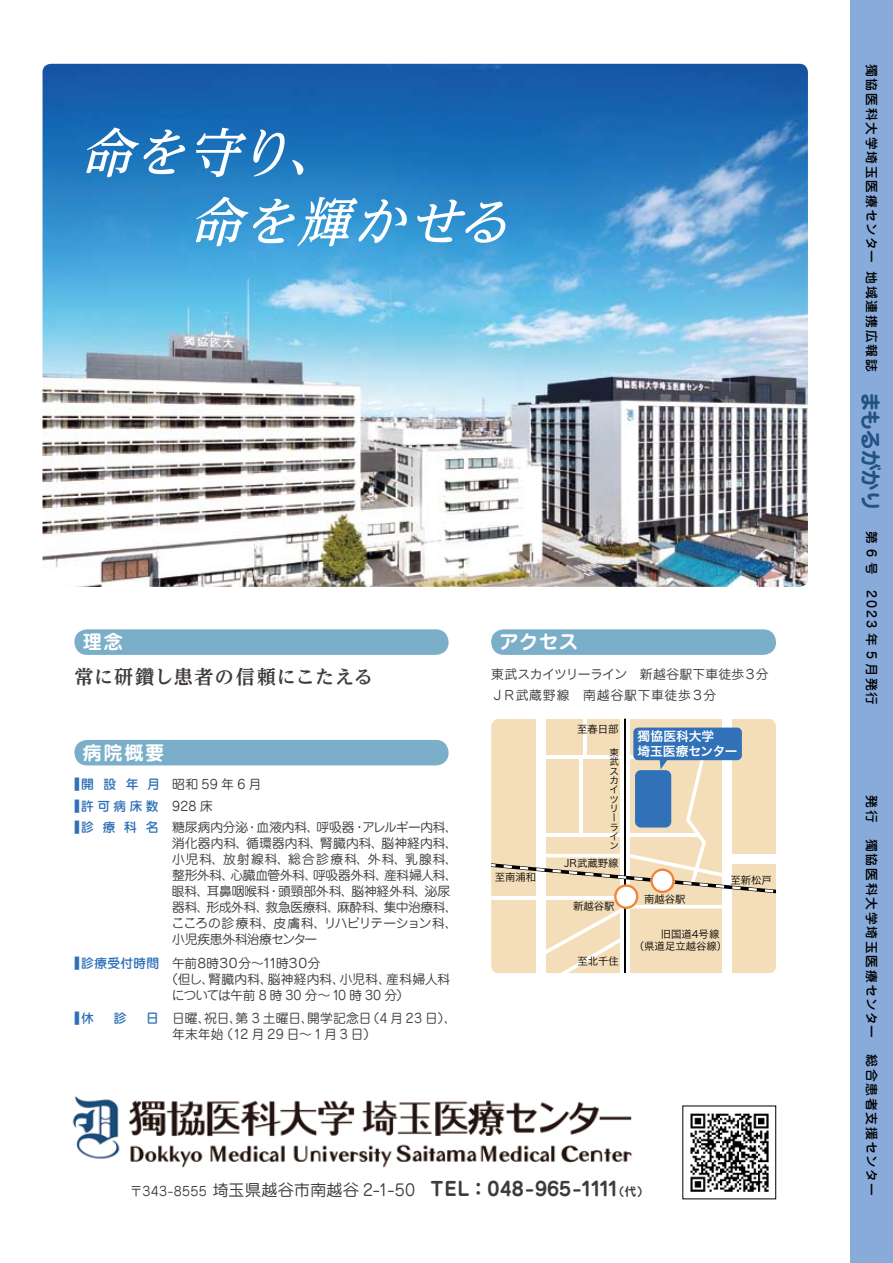
<style>
.page{position:relative;width:893px;height:1263px;background:#fff}
.page>*{position:absolute;margin:0;border:0;box-sizing:border-box;transform-origin:0 0}
.t1{font:italic 500 53.1px/69.2px "UD Reimin Pro";color:#fff}
.t2{font:700 19.2px "Jun 501 Pro";letter-spacing:-.005em;color:#3f3b3a}
.t3{font:700 19.2px "UD Reimin Pro";letter-spacing:.035em;color:#3f3b3a}
.t4{font:700 19.2px "Jun 501 Pro";letter-spacing:.08em;color:#fff}
.t5{font:500 15.3px "Jun 34 Pro";color:#3071b8;scale:.33 1}
.t6{font:12.75px/15.9px "Jun 201 Pro";letter-spacing:-.01em;color:#3f3b3a}
.t7{font:500 12.75px "Jun 34 Pro";letter-spacing:.14em;color:#000}
.t8{font:12.75px/15.9px "Jun 201 Pro";letter-spacing:.01em;color:#3f3b3a}
.t9{font:12.75px/21.3px "Jun 201 Pro";letter-spacing:.02em;color:#3f3b3a}
.t10{font:12.75px "Jun 201 Pro";letter-spacing:.015em;color:#3f3b3a}
.t11{font:12.75px "Jun 201 Pro";letter-spacing:-.145em;color:#3f3b3a}
.t12{font:12.75px "Jun 201 Pro";letter-spacing:-.06em;color:#3f3b3a}
.t13{font:12.75px/15.3px "Hira Kaku DS W6";color:#fff}
.t14{font:12.75px "Jun 201 Pro";letter-spacing:.245em;color:#3f3b3a}
.t15{font:500 12.75px "Jun 34 Pro";letter-spacing:.275em;color:#3071b8}
.t16{font:10.35px/12.3px "Hira Kaku DS W3";color:#000}
.t17{font:9.6px/9.3px "Hira Kaku DS W3";color:#000}
.s1{font-family:"Jun 34 Pro";font-weight:500;font-size:15.3px;color:#3071b8}
.s2{font-family:"Jun 34 Pro";font-weight:500;color:#3071b8}
.s3{font-size:15.3px}
.s4{font-family:"Jun 201 Pro";font-weight:400;color:#3f3b3a}
.s5{font-size:12.75px}
.s6{font-family:"Jun 201 Pro";font-weight:400;font-size:12.75px}
.s7{font-family:"Jun 201 Pro";font-weight:400;font-size:15.9px}
.s8{font-size:11.55px}
.s9{font-family:"Jun 501 Pro";font-weight:700;font-size:21.3px;color:#225383}
</style>
<div class="page">
<img style="left:72px;top:1096px;width:561px;height:72px">
<img style="left:43px;top:64px;width:765px;height:523px">
<img style="left:690px;top:1113px;width:79px;height:79px">
<div style="left:491px;top:719px;width:285px;height:29px;background:#f3deb9"></div>
<div style="left:537px;top:719px;width:9px;height:254px;background:#fff"></div>
<svg style="left:620px;top:719px;width:9px;height:29px"></svg>
<div style="left:723px;top:719px;width:9px;height:254px;background:#fff"></div>
<hr style="left:624px;top:719px;width:1px;height:254px;background:#000">
<hr style="left:583px;top:719px;width:4px;height:37px;background:#fff">
<div style="left:633px;top:727px;width:109px;height:33px;background:#3071b8;border-radius:5px"></div>
<svg style="left:491px;top:748px;width:285px;height:225px"></svg>
<div style="left:491px;top:629px;width:285px;height:26px;background:#7aaec9;border-radius:13px"></div>
<div style="left:74px;top:629px;width:375px;height:26px;background:#7aaec9;border-radius:13px"></div>
<div style="left:74px;top:740px;width:375px;height:25px;background:#7aaec9;border-radius:13px"></div>
<div style="left:850px;top:0;width:43px;height:1263px;background:#88abda"></div>
<h1 class="t1" style="left:79px;top:117px;width:454px">命を守り、<br>　　命を輝かせる</h1>
<h2 class="t4" style="left:83px;top:627px;width:42px">理念</h2>
<h2 class="t4" style="left:500px;top:627px;width:80px">アクセス</h2>
<h2 class="t3" style="left:74px;top:661px;width:300px">常に研鑽し患者の信頼にこたえる</h2>
<p class="t9" style="left:491px;top:662px;width:279px">東武スカイツリーライン　新越谷駅下車徒歩３分<br>ＪＲ武蔵野線　南越谷駅下車徒歩３分</p>
<h2 class="t4" style="left:83px;top:737px;width:83px">病院概要</h2>
<p class="t14" style="left:74px;top:774px;width:188px"><span class="s1">■</span> <span class="s2">開 設 年 月</span> 昭和59年6月</p>
<p class="t15" style="left:74px;top:796px;width:140px"><span class="s3">■</span> 許可病床数 <span class="s4">928床</span></p>
<p class="t6" style="left:172px;top:818px;width:287px;text-indent:-97px"><span class="s1">■</span> <span class="s2">診 療 科 名</span> 糖尿病内分泌・血液内科、呼吸器・アレルギー内科、消化器内科、循環器内科、腎臓内科、脳神経内科、小児科、放射線科、総合診療科、外科、乳腺科、整形外科、心臓血管外科、呼吸器外科、産科婦人科、眼科、耳鼻咽喉科・頭頸部外科、脳神経外科、泌尿器科、形成外科、救急医療科、麻酔科、集中治療科、こころの診療科、皮膚科、リハビリテーション科、小児疾患外科治療センター</p>
<p class="t11" style="left:74px;top:953px;width:248px"><span class="s1">■</span> <span class="s2">診療受付時問</span> 午前８時３０分～１１時３０分</p>
<p class="t10" style="left:165px;top:969px;width:286px">（但し、腎臓内科、脳神経内科、小児科、産科婦人科</p>
<p class="t12" style="left:172px;top:985px;width:239px">については午前 8 時 30 分～10 時 30 分）</p>
<p class="t5" style="left:74px;top:1006px;width:61px">■ <span class="s5">休</span></p>
<p class="t15" style="left:114px;top:1008px;width:14px">診</p>
<p class="t8" style="left:172px;top:1009px;width:286px;text-indent:-26px"><span class="s2">日</span> 日曜、祝日、第 3 土曜日、開学記念日（4 月 23 日）、年末年始（12 月 29 日〜 1月 3 日）</p>
<p class="t16" style="left:495px;top:871px;width:43px">至南浦和</p>
<p class="t16" style="left:577px;top:723px;width:43px">至春日部</p>
<p class="t17" style="left:609px;top:748px;width:11px">東武スカイツリーライン</p>
<p class="t16" style="left:564px;top:857px;width:56px">JR武蔵野線</p>
<p class="t16" style="left:573px;top:899px;width:43px">新越谷駅</p>
<p class="t16" style="left:577px;top:955px;width:43px">至北千住</p>
<p class="t13" style="left:638px;top:728px;width:101px">獨協医科大学<br>埼玉医療センター</p>
<p class="t16" style="left:644px;top:892px;width:43px">南越谷駅</p>
<p class="t16" style="left:634px;top:928px;width:95px;text-indent:27px">旧国道4号線（県道足立越谷線）</p>
<p class="t16" style="left:730px;top:874px;width:43px">至新松戸</p>
<h2 class="t2" style="left:130px;top:1173px;width:520px"><span class="s6">〒343-8555</span> <span class="s7">埼玉県越谷市南越谷 2-1-50</span> TEL：048-965-1111<span class="s8">（代）</span></h2>
<p class="t7" style="left:882px;top:64px;width:643px;rotate:90deg">獨協医科大学埼玉医療センター 地域連携広報誌 <span class="s9">まもるがかり</span> 第 6 号　2023 年 5 月発行</p>
<p class="t7" style="left:882px;top:795px;width:401px;rotate:90deg">発行　獨協医科大学埼玉医療センター　総合患者支援センター</p>
</div>
